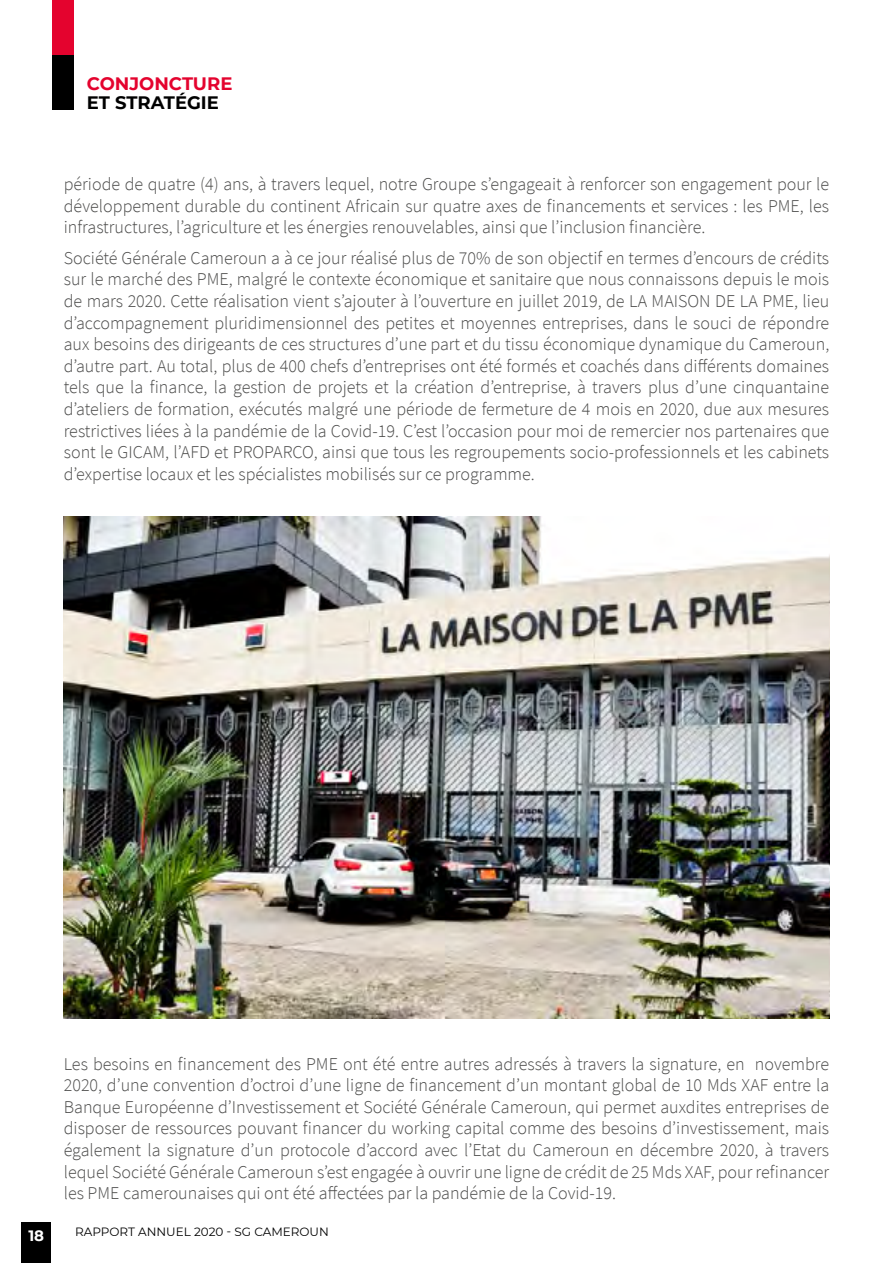
<style>
.page{position:relative;width:893px;height:1263px;background:#fff}
.page>*{position:absolute;margin:0;border:0;box-sizing:border-box;transform-origin:0 0}
.t1{font:300 18px/21.6px "Source Sans Pro";color:#4a4a49;text-align:justify}
.t2{font:700 18px "Montserrat";color:#e4032e}
.t3{font:700 18px "Montserrat";color:#000}
.t4{font:700 15px "Montserrat";color:#fff}
.t5{font:12px "Montserrat";color:#000}
</style>
<div class="page">
<div style="left:52px;top:0;width:22px;height:55px;background:#e4032e"></div>
<div style="left:52px;top:55px;width:22px;height:55px;background:#000"></div>
<div style="left:21px;top:1222px;width:30px;height:41px;background:#000"></div>
<img style="left:64px;top:517px;width:765px;height:501px">
<p class="t2" style="left:87px;top:70px;width:147px">CONJONCTURE</p>
<p class="t3" style="left:87px;top:90px;width:134px">ET STRATÉGIE</p>
<p class="t1" style="left:64px;top:173px;width:767px">période de quatre (4) ans, à travers lequel, notre Groupe s’engageait à renforcer son engagement pour le développement durable du continent Africain sur quatre axes de financements et services : les PME, les infrastructures, l’agriculture et les énergies renouvelables, ainsi que l’inclusion financière.</p>
<p class="t1" style="left:64px;top:247px;width:767px">Société Générale Cameroun a à ce jour réalisé plus de 70% de son objectif en termes d’encours de crédits sur le marché des PME, malgré le contexte économique et sanitaire que nous connaissons depuis le mois de mars 2020. Cette réalisation vient s’ajouter à l’ouverture en juillet 2019, de LA MAISON DE LA PME, lieu d’accompagnement pluridimensionnel des petites et moyennes entreprises, dans le souci de répondre aux besoins des dirigeants de ces structures d’une part et du tissu économique dynamique du Cameroun, d’autre part. Au total, plus de 400 chefs d’entreprises ont été formés et coachés dans différents domaines tels que la finance, la gestion de projets et la création d’entreprise, à travers plus d’une cinquantaine d’ateliers de formation, exécutés malgré une période de fermeture de 4 mois en 2020, due aux mesures restrictives liées à la pandémie de la Covid-19. C’est l’occasion pour moi de remercier nos partenaires que sont le GICAM, l’AFD et PROPARCO, ainsi que tous les regroupements socio-professionnels et les cabinets d’expertise locaux et les spécialistes mobilisés sur ce programme.</p>
<p class="t1" style="left:64px;top:1053px;width:767px">Les besoins en financement des PME ont été entre autres adressés à travers la signature, en novembre 2020, d’une convention d’octroi d’une ligne de financement d’un montant global de 10 Mds XAF entre la Banque Européenne d’Investissement et Société Générale Cameroun, qui permet auxdites entreprises de disposer de ressources pouvant financer du working capital comme des besoins d’investissement, mais également la signature d’un protocole d’accord avec l’Etat du Cameroun en décembre 2020, à travers lequel Société Générale Cameroun s’est engagée à ouvrir une ligne de crédit de 25 Mds XAF, pour refinancer les PME camerounaises qui ont été affectées par la pandémie de la Covid-19.</p>
<p class="t4" style="left:28px;top:1225px;width:17px">18</p>
<p class="t5" style="left:75px;top:1223px;width:255px">RAPPORT ANNUEL 2020 - SG CAMEROUN</p>
</div>
